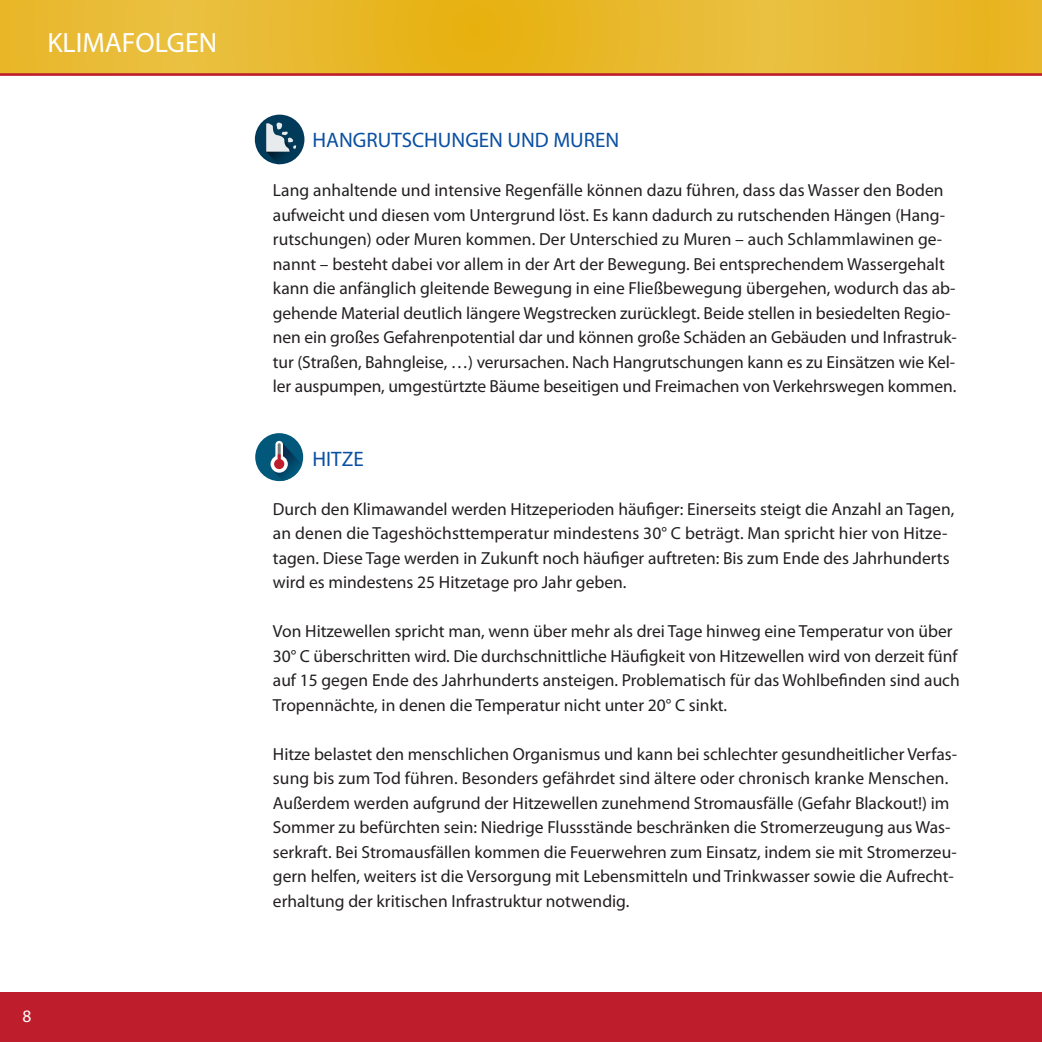
<style>
.page{position:relative;width:1042px;height:1042px;background:#fff}
.page>*{position:absolute;margin:0;border:0;box-sizing:border-box;transform-origin:0 0}
.t1{font:28px "Myriad Pro";color:#fff}
.t2{font:21px "Myriad Pro";color:#0a4fa2}
.t3{font:17.5px/24.5px "Myriad Pro";color:#231f20}
.t4{font:17.5px "Myriad Pro";color:#fff}
</style>
<div class="page">
<svg style="left:0;top:0;width:1042px;height:73px;background:#e8b92c"></svg>
<div style="left:0;top:992px;width:1042px;height:50px;background:#be1d2c"></div>
<hr style="left:0;top:73px;width:1042px;height:3px;background:#be1d2c">
<div style="left:255px;top:433px;width:48px;height:48px;background:#01587b;border-radius:50%"></div>
<svg style="left:270px;top:455px;width:18px;height:18px"></svg>
<svg style="left:272px;top:442px;width:30px;height:39px"></svg>
<div style="left:255px;top:115px;width:49px;height:49px;background:#023a5a;border-radius:50%"></div>
<svg style="left:266px;top:122px;width:32px;height:42px"></svg>
<h1 class="t1" style="left:47px;top:31px;width:171px">KLIMAFOLGEN</h1>
<p class="t4" style="left:23px;top:1008px;width:10px">8</p>
<p class="t2" style="left:313px;top:131px;width:308px">HANGRUTSCHUNGEN UND MUREN</p>
<p class="t3" style="left:273px;top:179px;width:685px">Lang anhaltende und intensive Regenfälle können dazu führen, dass das Wasser den Boden aufweicht und diesen vom Untergrund löst. Es kann dadurch zu rutschenden Hängen (Hang&shy;rutschungen) oder Muren kommen. Der Unterschied zu Muren – auch Schlammlawinen ge‐ nannt – besteht dabei vor allem in der Art der Bewegung. Bei entsprechendem Wassergehalt kann die anfänglich gleitende Bewegung in eine Fließbewegung übergehen, wodurch das ab‐ gehende Material deutlich längere Wegstrecken zurücklegt. Beide stellen in besiedelten Regio‐ nen ein großes Gefahrenpotential dar und können große Schäden an Gebäuden und Infrastruk‐ tur (Straßen, Bahngleise, …) verursachen. Nach Hangrutschungen kann es zu Einsätzen wie Kel‐ ler auspumpen, umgestürtzte Bäume beseitigen und Freimachen von Verkehrswegen kommen.</p>
<p class="t2" style="left:313px;top:450px;width:53px">HITZE</p>
<p class="t3" style="left:273px;top:498px;width:683px">Durch den Klimawandel werden Hitzeperioden häufiger: Einerseits steigt die Anzahl an Tagen, an denen die Tageshöchsttemperatur mindestens 30° C beträgt. Man spricht hier von Hitze&shy;tagen. Diese Tage werden in Zukunft noch häufiger auftreten: Bis zum Ende des Jahrhunderts wird es mindestens 25 Hitzetage pro Jahr geben.</p>
<p class="t3" style="left:273px;top:620px;width:688px">Von Hitzewellen spricht man, wenn über mehr als drei Tage hinweg eine Temperatur von über 30° C überschritten wird. Die durchschnittliche Häufigkeit von Hitzewellen wird von derzeit fünf auf 15 gegen Ende des Jahrhunderts ansteigen. Problematisch für das Wohlbefinden sind auch Tropennächte, in denen die Temperatur nicht unter 20° C sinkt.</p>
<p class="t3" style="left:273px;top:743px;width:686px">Hitze belastet den menschlichen Organismus und kann bei schlechter gesundheitlicher Verfas‐ sung bis zum Tod führen. Besonders gefährdet sind ältere oder chronisch kranke Menschen.<br>Außerdem werden aufgrund der Hitzewellen zunehmend Stromausfälle (Gefahr Blackout!) im Sommer zu befürchten sein: Niedrige Flussstände beschränken die Stromerzeugung aus Was‐ serkraft. Bei Stromausfällen kommen die Feuerwehren zum Einsatz, indem sie mit Stromerzeu‐ gern helfen, weiters ist die Versorgung mit Lebensmitteln und Trinkwasser sowie die Aufrecht‐ erhaltung der kritischen Infrastruktur notwendig.</p>
</div>
